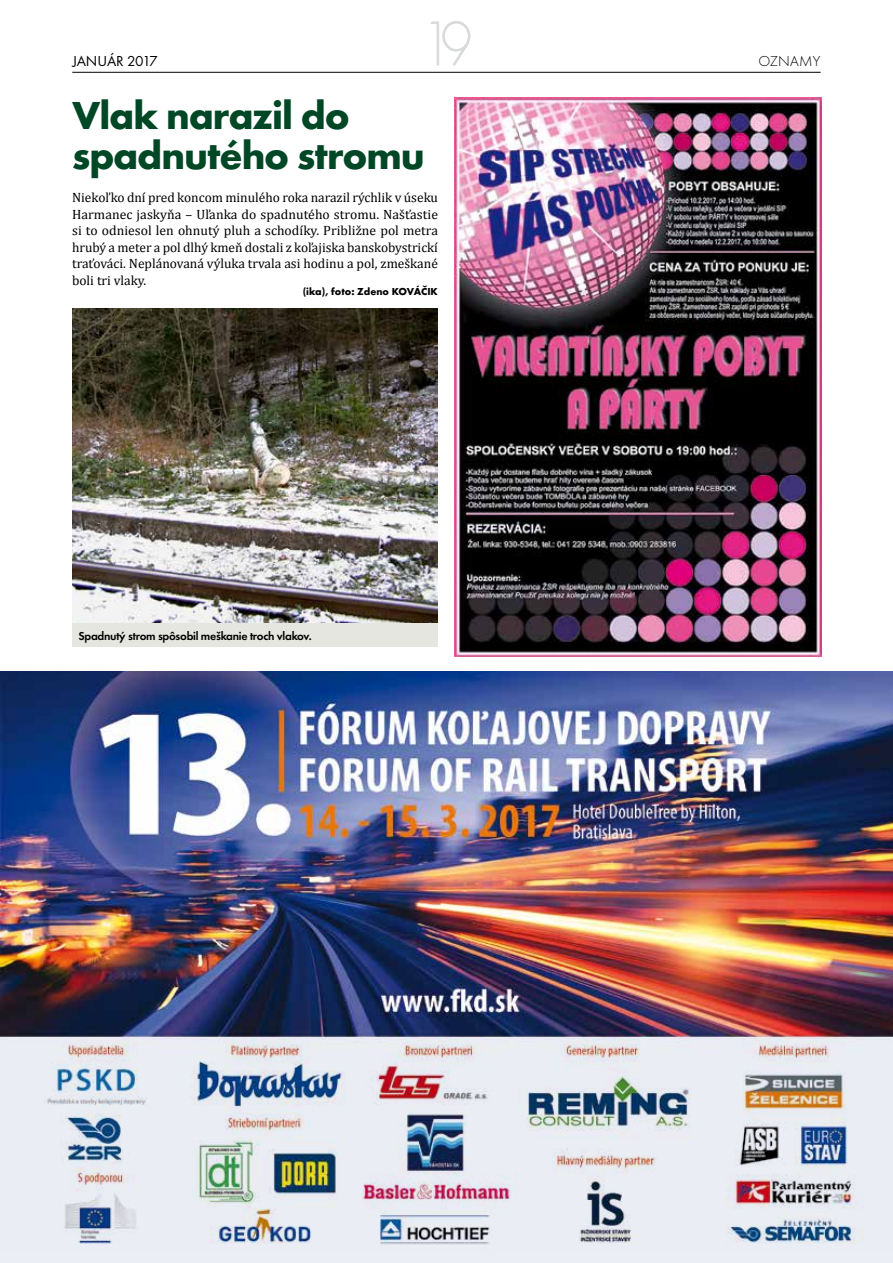
<style>
.page{position:relative;width:893px;height:1263px;background:#fff}
.page>*{position:absolute;margin:0;border:0;box-sizing:border-box;transform-origin:0 0}
.t1{font:66px "Futura TOT Ligh";color:#d9dadb;scale:.9 1}
.t2{font:700 40.5px/40.5px "Futura TOT";letter-spacing:-.025em;color:#004725}
.t3{font:15px "Futura TOT";letter-spacing:-.01em;color:#000}
.t4{font:15px "Futura TOT Ligh";letter-spacing:.015em;color:#000}
.t5{font:13.5px/16.5px "Cambria";color:#000;text-align:justify}
.t6{font:600 12px "Futura TOT";letter-spacing:-.025em;color:#000}
.t7{font:700 10.5px "Futura TOT";color:#000}
</style>
<div class="page">
<hr style="left:72px;top:72px;width:749px;height:1px;background:#000">
<div style="left:0;top:1036px;width:893px;height:227px;background:#eceef5"></div>
<img style="left:455px;top:98px;width:366px;height:558px">
<img style="left:72px;top:308px;width:366px;height:316px">
<img style="left:0;top:672px;width:893px;height:573px">
<div style="left:72px;top:624px;width:366px;height:23px;background:#e5e6e0"></div>
<p class="t3" style="left:72px;top:52px;width:87px">JANUÁR 2017</p>
<h1 class="t1" style="left:420px;top:6px;width:59px">19</h1>
<h2 class="t2" style="left:72px;top:94px;width:354px">Vlak narazil do spadnutého stromu</h2>
<p class="t5" style="left:72px;top:189px;width:367px">Niekoľko dní pred koncom minulého roka narazil rýchlik v úseku Harmanec jaskyňa – Uľanka do spadnutého stromu. Našťastie si to odniesol len ohnutý pluh a schodíky. Približne pol metra hrubý a meter a pol dlhý kmeň dostali z koľajiska banskobystrickí traťováci. Neplánovaná výluka trvala asi hodinu a pol, zmeškané boli tri vlaky.</p>
<p class="t7" style="left:303px;top:285px;width:137px">(ika), foto: Zdeno KOVÁČIK</p>
<p class="t6" style="left:78px;top:629px;width:235px">Spadnutý strom spôsobil meškanie troch vlakov.</p>
<p class="t4" style="left:758px;top:52px;width:64px">OZNAMY</p>
</div>
